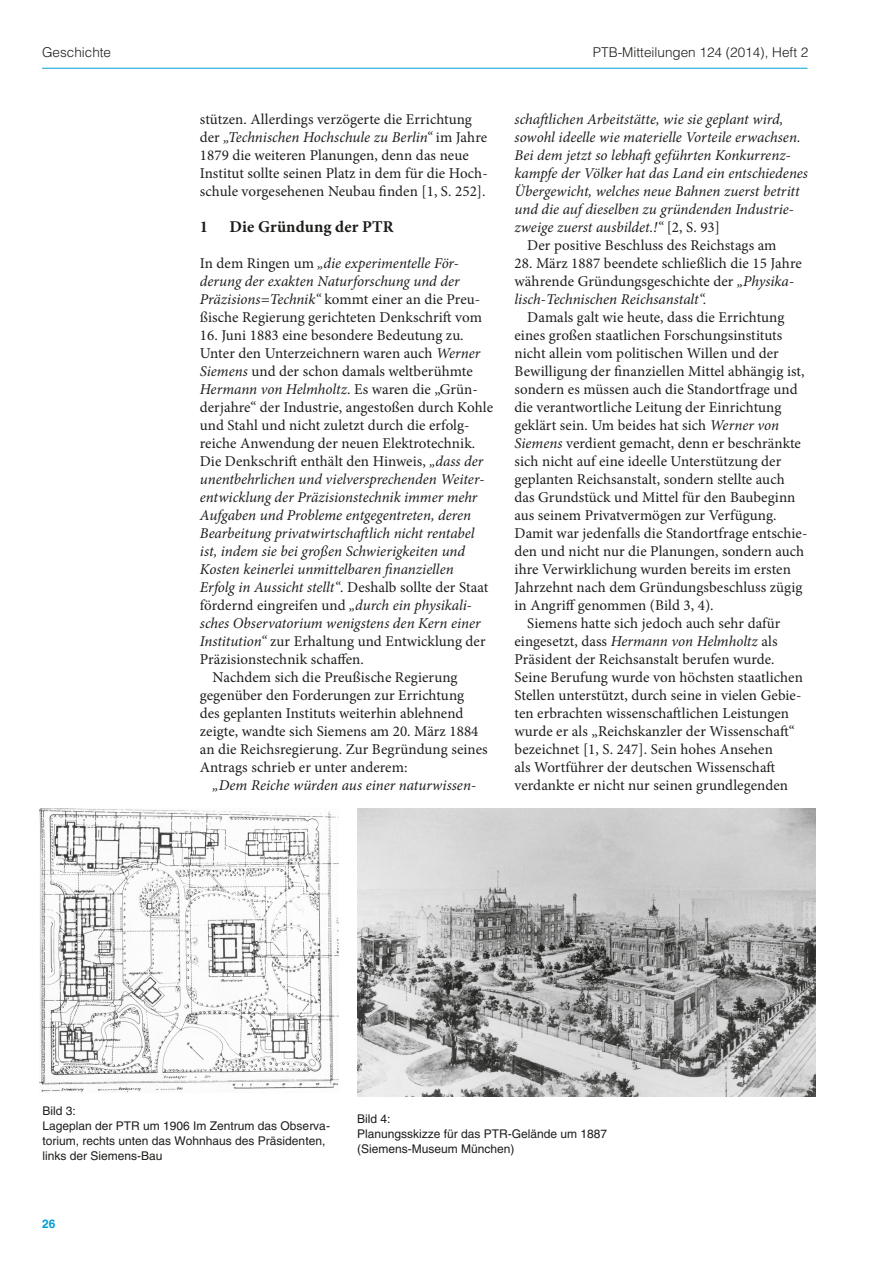
<style>
.page{position:relative;width:893px;height:1263px;background:#fff}
.page>*{position:absolute;margin:0;border:0;box-sizing:border-box;transform-origin:0 0}
.t1{font:700 16.5px "Minion Pro";letter-spacing:.005em;color:#1d1d1b}
.t2{font:15px/18px "Minion Pro";letter-spacing:.005em;color:#1d1d1b}
.t3{font:italic 15px/18px "Minion Pro";color:#1d1d1b}
.t4{font:300 13.5px "Helvetica LT Std";color:#1d1d1b}
.t5{font:12px/15px "Helvetica LT Std";color:#1d1d1b}
.t6{font:700 12px "Helvetica LT Std";color:#009ed4}
.s1{font-style:italic}
.s2{font-style:normal}
</style>
<div class="page">
<hr style="left:42px;top:68px;width:765px;height:1px;background:#009ed4">
<img style="left:40px;top:808px;width:299px;height:285px">
<img style="left:357px;top:808px;width:458px;height:288px">
<p class="t4" style="left:42px;top:43px;width:71px">Geschichte</p>
<p class="t4" style="left:593px;top:43px;width:217px">PTB-Mitteilungen 124 (2014), Heft 2</p>
<p class="t2" style="left:200px;top:111px;width:289px">stützen. Allerdings verzögerte die Errichtung der <span class="s1">„Technischen Hochschule zu Berlin“</span> im Jahre 1879 die weiteren Planungen, denn das neue Institut sollte seinen Platz in dem für die Hoch&shy;schule vorgesehenen Neubau finden [1, S. 252].</p>
<p class="t1" style="left:200px;top:215px;width:10px">1</p>
<p class="t1" style="left:230px;top:215px;width:165px">Die Gründung der PTR</p>
<p class="t3" style="left:200px;top:254px;width:284px"><span class="s2">In dem Ringen um</span> „die experimentelle För&shy;derung der exakten Naturforschung und der Präzisions=Technik“ <span class="s2">kommt einer an die Preu&shy;ßische Regierung gerichteten Denkschrift vom</span></p>
<p class="t2" style="left:200px;top:327px;width:265px">16. Juni 1883 eine besondere Bedeutung zu.</p>
<p class="t2" style="left:200px;top:345px;width:282px">Unter den Unterzeichnern waren auch <span class="s1">Werner</span></p>
<p class="t2" style="left:200px;top:363px;width:275px"><span class="s1">Siemens</span> und der schon damals weltberühmte</p>
<p class="t3" style="left:200px;top:380px;width:280px">Hermann von Helmholtz<span class="s2">. Es waren die „Grün-</span></p>
<p class="t2" style="left:200px;top:399px;width:295px">derjahre“ der Industrie, angestoßen durch Kohle</p>
<p class="t2" style="left:200px;top:417px;width:271px">und Stahl und nicht zuletzt durch die erfolg-</p>
<p class="t2" style="left:200px;top:435px;width:277px">reiche Anwendung der neuen Elektrotechnik.</p>
<p class="t2" style="left:200px;top:453px;width:285px">Die Denkschrift enthält den Hinweis, <span class="s1">„dass der</span></p>
<p class="t3" style="left:200px;top:470px;width:286px">unentbehrlichen und vielversprechenden Weiter-</p>
<p class="t3" style="left:200px;top:488px;width:279px">entwicklung der Präzisionstechnik immer mehr</p>
<p class="t3" style="left:200px;top:506px;width:273px">Aufgaben und Probleme entgegentreten, deren</p>
<p class="t3" style="left:200px;top:524px;width:276px">Bearbeitung privatwirtschaftlich nicht rentabel</p>
<p class="t3" style="left:200px;top:542px;width:267px">ist, indem sie bei großen Schwierigkeiten und</p>
<p class="t3" style="left:200px;top:560px;width:255px">Kosten keinerlei unmittelbaren finanziellen</p>
<p class="t3" style="left:200px;top:578px;width:290px">Erfolg in Aussicht stellt“<span class="s2">. Deshalb sollte der Staat</span></p>
<p class="t2" style="left:200px;top:597px;width:274px">fördernd eingreifen und <span class="s1">„durch ein physikali-</span></p>
<p class="t3" style="left:200px;top:614px;width:282px">sches Observatorium wenigstens den Kern einer</p>
<p class="t2" style="left:200px;top:633px;width:287px"><span class="s1">Institution“</span> zur Erhaltung und Entwicklung der</p>
<p class="t2" style="left:200px;top:651px;width:166px">Präzisionstechnik schaffen.</p>
<p class="t2" style="left:213px;top:669px;width:246px">Nachdem sich die Preußische Regierung</p>
<p class="t2" style="left:200px;top:687px;width:266px">gegenüber den Forderungen zur Errichtung</p>
<p class="t2" style="left:200px;top:705px;width:265px">des geplanten Instituts weiterhin ablehnend</p>
<p class="t2" style="left:200px;top:723px;width:280px">zeigte, wandte sich Siemens am 20. März 1884</p>
<p class="t2" style="left:200px;top:741px;width:289px">an die Reichsregierung. Zur Begründung seines</p>
<p class="t2" style="left:200px;top:759px;width:209px">Antrags schrieb er unter anderem:</p>
<p class="t3" style="left:213px;top:776px;width:265px">„Dem Reiche würden aus einer naturwissen-</p>
<p class="t3" style="left:514px;top:110px;width:270px">schaftlichen Arbeitstätte, wie sie geplant wird,</p>
<p class="t3" style="left:514px;top:128px;width:288px">sowohl ideelle wie materielle Vorteile erwachsen.</p>
<p class="t3" style="left:514px;top:146px;width:278px">Bei dem jetzt so lebhaft geführten Konkurrenz-</p>
<p class="t3" style="left:514px;top:164px;width:295px">kampfe der Völker hat das Land ein entschiedenes</p>
<p class="t3" style="left:514px;top:182px;width:287px">Übergewicht, welches neue Bahnen zuerst betritt</p>
<p class="t3" style="left:514px;top:200px;width:281px">und die auf dieselben zu gründenden Industrie-</p>
<p class="t3" style="left:514px;top:218px;width:207px">zweige zuerst ausbildet.!“ <span class="s2">[2, S. 93]</span></p>
<p class="t2" style="left:527px;top:237px;width:251px">Der positive Beschluss des Reichstags am</p>
<p class="t2" style="left:514px;top:255px;width:289px">28. März 1887 beendete schließlich die 15 Jahre währende Gründungsgeschichte der <span class="s1">„Physika&shy;lisch-Technischen Reichsanstalt“.</span></p>
<p class="t2" style="left:527px;top:309px;width:259px">Damals galt wie heute, dass die Errichtung</p>
<p class="t2" style="left:514px;top:327px;width:269px">eines großen staatlichen Forschungsinstituts</p>
<p class="t2" style="left:514px;top:345px;width:266px">nicht allein vom politischen Willen und der</p>
<p class="t2" style="left:514px;top:363px;width:292px">Bewilligung der finanziellen Mittel abhängig ist,</p>
<p class="t2" style="left:514px;top:381px;width:285px">sondern es müssen auch die Standortfrage und</p>
<p class="t2" style="left:514px;top:399px;width:268px">die verantwortliche Leitung der Einrichtung</p>
<p class="t2" style="left:514px;top:417px;width:266px">geklärt sein. Um beides hat sich <span class="s1">Werner von</span></p>
<p class="t2" style="left:514px;top:435px;width:288px"><span class="s1">Siemens</span> verdient gemacht, denn er beschränkte</p>
<p class="t2" style="left:514px;top:453px;width:268px">sich nicht auf eine ideelle Unterstützung der</p>
<p class="t2" style="left:514px;top:471px;width:272px">geplanten Reichsanstalt, sondern stellte auch</p>
<p class="t2" style="left:514px;top:489px;width:282px">das Grundstück und Mittel für den Baubeginn</p>
<p class="t2" style="left:514px;top:507px;width:264px">aus seinem Privatvermögen zur Verfügung.</p>
<p class="t2" style="left:514px;top:525px;width:294px">Damit war jedenfalls die Standortfrage entschie-</p>
<p class="t2" style="left:514px;top:543px;width:291px">den und nicht nur die Planungen, sondern auch</p>
<p class="t2" style="left:514px;top:561px;width:278px">ihre Verwirklichung wurden bereits im ersten</p>
<p class="t2" style="left:514px;top:579px;width:289px">Jahrzehnt nach dem Gründungsbeschluss zügig</p>
<p class="t2" style="left:514px;top:597px;width:201px">in Angriff genommen (Bild 3, 4).</p>
<p class="t2" style="left:527px;top:615px;width:255px">Siemens hatte sich jedoch auch sehr dafür</p>
<p class="t3" style="left:514px;top:632px;width:264px"><span class="s2">eingesetzt, dass</span> Hermann von Helmholtz <span class="s2">als</span></p>
<p class="t2" style="left:514px;top:651px;width:262px">Präsident der Reichsanstalt berufen wurde.</p>
<p class="t2" style="left:514px;top:669px;width:290px">Seine Berufung wurde von höchsten staatlichen</p>
<p class="t2" style="left:514px;top:687px;width:288px">Stellen unterstützt, durch seine in vielen Gebie-</p>
<p class="t2" style="left:514px;top:705px;width:276px">ten erbrachten wissenschaftlichen Leistungen</p>
<p class="t2" style="left:514px;top:723px;width:282px">wurde er als „Reichskanzler der Wissenschaft“</p>
<p class="t2" style="left:514px;top:741px;width:260px">bezeichnet [1, S. 247]. Sein hohes Ansehen</p>
<p class="t2" style="left:514px;top:759px;width:262px">als Wortführer der deutschen Wissenschaft</p>
<p class="t2" style="left:514px;top:777px;width:275px">verdankte er nicht nur seinen grundlegenden</p>
<p class="t5" style="left:43px;top:1103px;width:289px">Bild 3:<br>Lageplan der PTR um 1906 Im Zentrum das Observa&shy;torium, rechts unten das Wohnhaus des Präsidenten, links der Siemens-Bau</p>
<p class="t5" style="left:357px;top:1111px;width:252px">Bild 4:<br>Planungsskizze für das PTR-Gelände um 1887 (Siemens-Museum München)</p>
<p class="t6" style="left:42px;top:1216px;width:15px">26</p>
</div>
